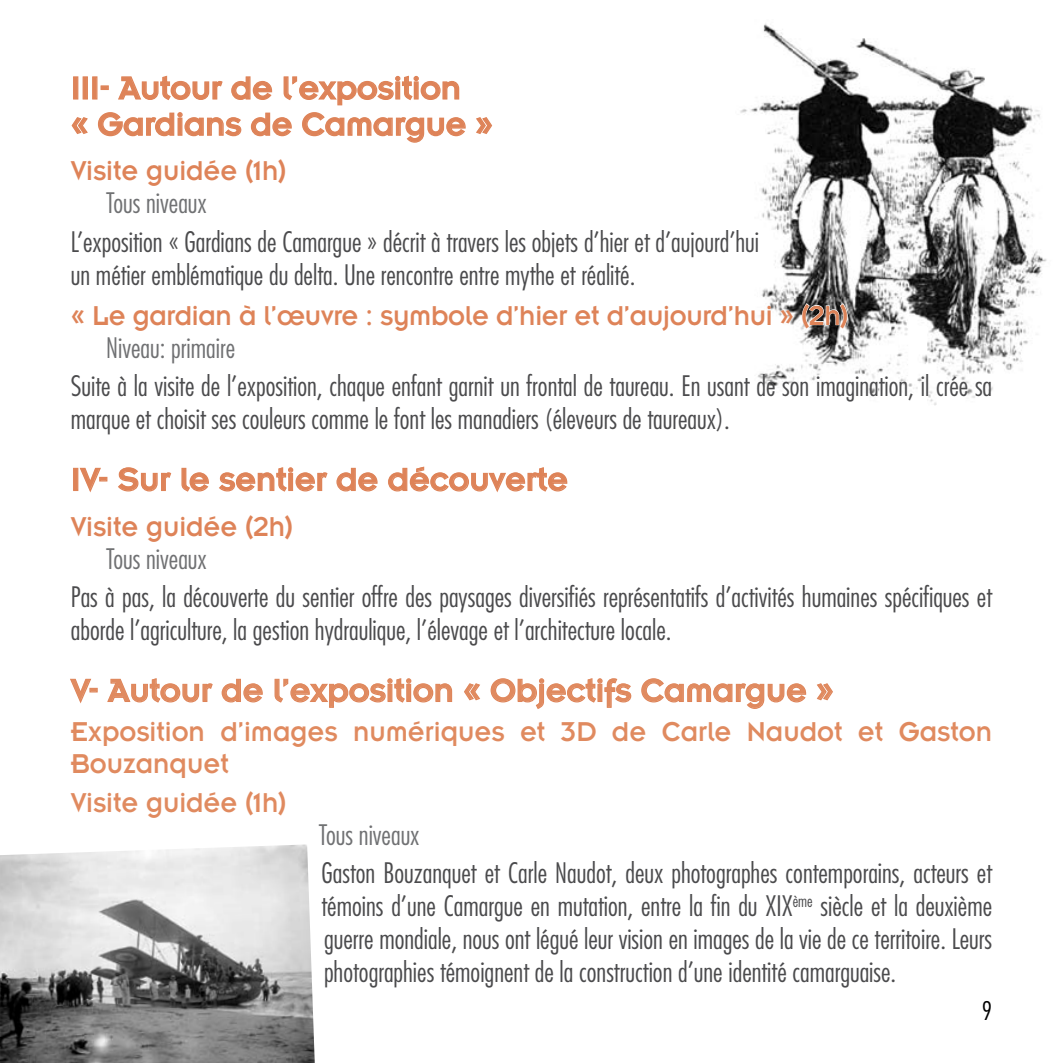
<style>
.page{position:relative;width:1063px;height:1063px;background:#fff}
.page>*{position:absolute;margin:0;border:0;box-sizing:border-box;transform-origin:0 0}
.t1{font:35px/36.2px "Insignia";letter-spacing:-.005em;color:#de8358}
.t2{font:35px "Insignia";color:#e08a5f}
.t3{font:30px "Insignia";letter-spacing:-.01em;color:#de8358;scale:.95 1}
.t4{font:30px/32.5px "Insignia";color:#e08a5f;scale:.95 1}
.t5{font:300 condensed 27.5px/33px "Futura";color:#4b4b4d}
.t6{font:300 condensed 27.5px "Futura";color:#707173}
.t7{font:300 condensed 25px "Futura";color:#000}
</style>
<div class="page">
<img style="left:740px;top:23px;width:307px;height:382px">
<div style="left:73px;top:76px;width:5px;height:24px;border:1px solid #de8358"></div>
<div style="left:83px;top:76px;width:5px;height:24px;border:1px solid #de8358"></div>
<div style="left:92px;top:76px;width:5px;height:24px;border:1px solid #de8358"></div>
<div style="left:101px;top:85px;width:8px;height:5px;border:1px solid #de8358"></div>
<svg style="left:118px;top:75px;width:105px;height:25px"></svg>
<svg style="left:231px;top:76px;width:42px;height:24px"></svg>
<svg style="left:283px;top:75px;width:177px;height:31px"></svg>
<svg style="left:71px;top:117px;width:17px;height:17px"></svg>
<svg style="left:97px;top:112px;width:145px;height:25px"></svg>
<svg style="left:250px;top:112px;width:42px;height:25px"></svg>
<svg style="left:302px;top:112px;width:164px;height:31px"></svg>
<svg style="left:476px;top:117px;width:17px;height:17px"></svg>
<svg style="left:802px;top:303px;width:46px;height:26px"></svg>
<div style="left:73px;top:468px;width:5px;height:23px;border:1px solid #de8358"></div>
<svg style="left:79px;top:467px;width:23px;height:26px"></svg>
<div style="left:99px;top:477px;width:8px;height:5px;border:1px solid #de8358"></div>
<svg style="left:118px;top:467px;width:54px;height:25px"></svg>
<svg style="left:181px;top:467px;width:28px;height:25px"></svg>
<svg style="left:219px;top:467px;width:109px;height:25px"></svg>
<svg style="left:336px;top:467px;width:42px;height:25px"></svg>
<svg style="left:388px;top:466px;width:180px;height:27px"></svg>
<svg style="left:70px;top:678px;width:22px;height:25px"></svg>
<div style="left:89px;top:688px;width:9px;height:5px;border:1px solid #de8358"></div>
<svg style="left:107px;top:678px;width:106px;height:25px"></svg>
<svg style="left:221px;top:678px;width:42px;height:25px"></svg>
<svg style="left:274px;top:678px;width:179px;height:30px"></svg>
<svg style="left:464px;top:683px;width:16px;height:18px"></svg>
<svg style="left:490px;top:678px;width:142px;height:31px"></svg>
<svg style="left:641px;top:678px;width:166px;height:31px"></svg>
<svg style="left:817px;top:683px;width:16px;height:18px"></svg>
<img style="left:0;top:844px;width:315px;height:219px">
<p class="t1" style="left:71px;top:70px;width:424px">III- Autour de l’exposition<br>« Gardians de Camargue »</p>
<p class="t3" style="left:71px;top:156px;width:228px">Visite guidée (1h)</p>
<p class="t6" style="left:106px;top:186px;width:102px">Tous niveaux</p>
<p class="t5" style="left:71px;top:225px;width:690px">L’exposition « Gardians de Camargue » décrit à travers les objets d’hier et d’aujourd’hui un métier emblématique du delta. Une rencontre entre mythe et réalité.</p>
<p class="t3" style="left:71px;top:300px;width:820px">« Le gardian à l’œuvre : symbole d’hier et d’aujourd’hui » (2h)</p>
<p class="t6" style="left:106px;top:330px;width:130px">Niveau: primaire</p>
<p class="t5" style="left:71px;top:369px;width:923px">Suite à la visite de l’exposition, chaque enfant garnit un frontal de taureau. En usant de son imagination, il crée sa marque et choisit ses couleurs comme le font les manadiers (éleveurs de taureaux).</p>
<p class="t1" style="left:71px;top:461px;width:499px">IV- Sur le sentier de découverte</p>
<p class="t3" style="left:71px;top:511px;width:236px">Visite guidée (2h)</p>
<p class="t6" style="left:106px;top:541px;width:102px">Tous niveaux</p>
<p class="t5" style="left:71px;top:580px;width:923px">Pas à pas, la découverte du sentier offre des paysages diversifiés représentatifs d’activités humaines spécifiques et aborde l’agriculture, la gestion hydraulique, l’élevage et l’architecture locale.</p>
<p class="t2" style="left:71px;top:673px;width:764px">V- Autour de l’exposition « Objectifs Camargue »</p>
<p class="t4" style="left:71px;top:715px;width:971px">Exposition d’images numériques et 3D de Carle Naudot et Gaston<br>Bouzanquet</p>
<p class="t4" style="left:71px;top:786px;width:228px">Visite guidée (1h)</p>
<p class="t6" style="left:319px;top:817px;width:102px">Tous niveaux</p>
<p class="t5" style="left:321px;top:856px;width:672px;text-align:justify">Gaston Bouzanquet et Carle Naudot, deux photographes contemporains, acteurs et témoins d’une Camargue en mutation, entre la fin du XIX<sup>ème</sup> siècle et la deuxième guerre mondiale, nous ont légué leur vision en images de la vie de ce territoire. Leurs photographies témoignent de la construction d’une identité camarguaise.</p>
<p class="t7" style="left:982px;top:995px;width:12px">9</p>
</div>
